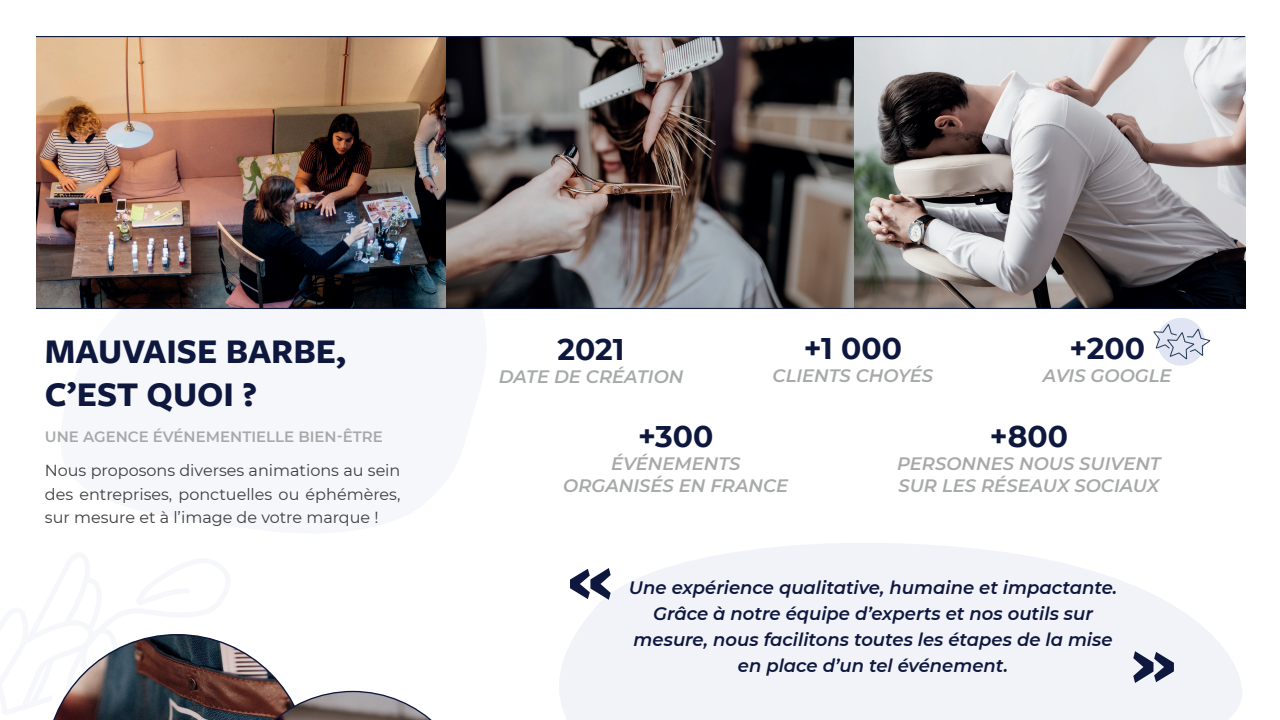
<style>
.page{position:relative;width:1280px;height:720px;background:#fff}
.page>*{position:absolute;margin:0;border:0;box-sizing:border-box;transform-origin:0 0}
.t1{font:700 36px/43.2px "Freight Sans Pro";color:#0e183e}
.t2{font:700 29.8px "Montserrat";color:#0e183e}
.t3{font:italic 600 18px/26px "Montserrat";color:#0e183e;text-align:center}
.t4{font:italic 600 18px/22.4px "Montserrat";color:#a7a9a9;text-align:center}
.t5{font:16px/23.2px "Montserrat";color:#3e3e3f;text-align:justify}
.t6{font:600 15px "Montserrat";color:#a7a9a9}
</style>
<div class="page">
<img style="left:36px;top:37px;width:1209px;height:271px">
<svg style="left:559px;top:543px;width:683px;height:177px;fill:#f2f3f9"></svg>
<hr style="left:36px;top:36px;width:1209px;height:1px;background:#0e183e">
<hr style="left:36px;top:308px;width:1209px;height:1px;background:#0e183e">
<svg style="left:1153px;top:318px;width:58px;height:48px"></svg>
<svg style="left:570px;top:568px;width:41px;height:32px"></svg>
<svg style="left:1133px;top:651px;width:41px;height:32px"></svg>
<svg style="left:53px;top:634px;width:379px;height:86px"></svg>
<h1 class="t1" style="left:45px;top:328px;width:303px">MAUVAISE BARBE,<br>C’EST QUOI ?</h1>
<p class="t6" style="left:45px;top:426px;width:340px">UNE AGENCE ÉVÉNEMENTIELLE BIEN-ÊTRE</p>
<p class="t5" style="left:45px;top:459px;width:357px">Nous proposons diverses animations au sein des entreprises, ponctuelles ou éphémères, sur mesure et à l’image de votre marque !</p>
<h2 class="t2" style="left:558px;top:328px;width:68px">2021</h2>
<p class="t4" style="left:499px;top:364px;width:186px">DATE DE CRÉATION</p>
<h2 class="t2" style="left:804px;top:327px;width:100px">+1 000</h2>
<p class="t4" style="left:773px;top:363px;width:162px">CLIENTS CHOYÉS</p>
<h2 class="t2" style="left:1070px;top:327px;width:77px">+200</h2>
<p class="t4" style="left:1043px;top:363px;width:130px">AVIS GOOGLE</p>
<h2 class="t2" style="left:638px;top:415px;width:77px">+300</h2>
<p class="t4" style="left:563px;top:451px;width:227px">ÉVÉNEMENTS<br>ORGANISÉS EN FRANCE</p>
<h2 class="t2" style="left:990px;top:415px;width:80px">+800</h2>
<p class="t4" style="left:897px;top:451px;width:265px;text-align:left">PERSONNES NOUS SUIVENT<br>SUR LES RÉSEAUX SOCIAUX</p>
<p class="t3" style="left:629px;top:573px;width:490px">Une expérience qualitative, humaine et impactante.<br>Grâce à notre équipe d’experts et nos outils sur mesure, nous facilitons toutes les étapes de la mise en place d’un tel événement.</p>
</div>
